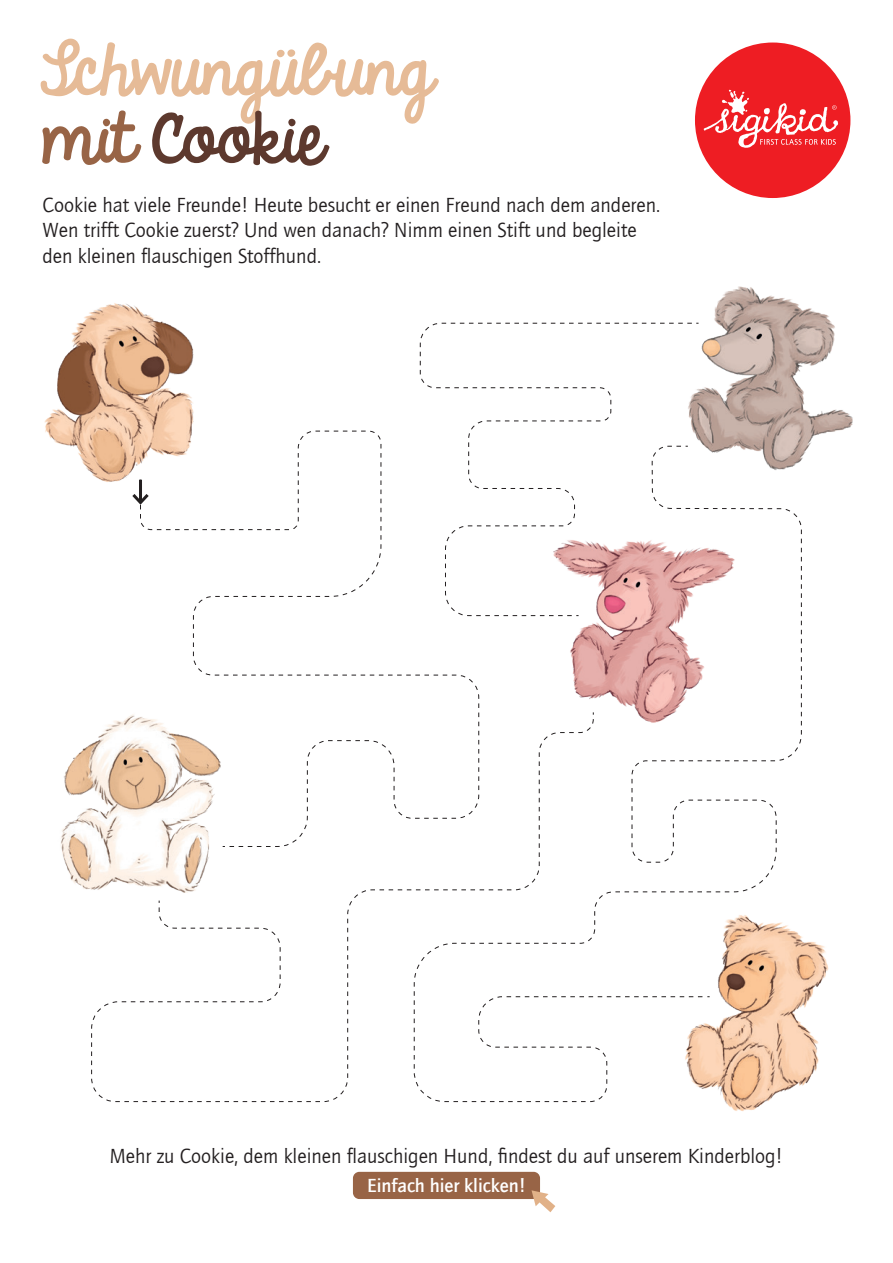
<style>
.page{position:relative;width:893px;height:1263px;background:#fff}
.page>*{position:absolute;margin:0;border:0;box-sizing:border-box;transform-origin:0 0}
.t1{font:61.5px "Sigikid Always A Good Time";color:#e6bb97}
.t2{font:61.5px "Sigikid Always A Good Time";color:#5d392e}
.t3{font:21px/25.5px "Quay Itc T";color:#231f20}
.t4{font:700 19.5px "Quay Itc T";color:#fff}
.s1{color:#986446}
</style>
<div class="page">
<div style="left:353px;top:1172px;width:187px;height:27px;background:#986446;border-radius:6px"></div>
<svg style="left:140px;top:430px;width:271px;height:246px"></svg>
<svg style="left:91px;top:740px;width:321px;height:362px"></svg>
<svg style="left:419px;top:322px;width:225px;height:123px"></svg>
<svg style="left:413px;top:445px;width:389px;height:657px"></svg>
<img style="left:44px;top:303px;width:192px;height:203px">
<img style="left:521px;top:500px;width:253px;height:246px">
<img style="left:644px;top:286px;width:209px;height:208px">
<img style="left:61px;top:714px;width:198px;height:200px">
<img style="left:658px;top:889px;width:171px;height:222px">
<svg style="left:531px;top:1190px;width:24px;height:22px"></svg>
<div style="left:695px;top:43px;width:155px;height:155px;background:#ee1d23;border-radius:50%"></div>
<svg style="left:704px;top:90px;width:134px;height:58px"></svg>
<p class="t1" style="left:29px;top:20px;width:406px">Schwungübung</p>
<p class="t2" style="left:43px;top:87px;width:282px"><span class="s1">mit</span> Cookie</p>
<p class="t3" style="left:43px;top:192px;width:619px">Cookie hat viele Freunde! Heute besucht er einen Freund nach dem anderen.<br>Wen trifft Cookie zuerst? Und wen danach? Nimm einen Stift und begleite den kleinen flauschigen Stoffhund.</p>
<p class="t3" style="left:110px;top:1142px;width:675px">Mehr zu Cookie, dem kleinen flauschigen Hund, findest du auf unserem Kinderblog!</p>
<p class="t4" style="left:367px;top:1174px;width:160px">Einfach hier klicken!</p>
</div>
